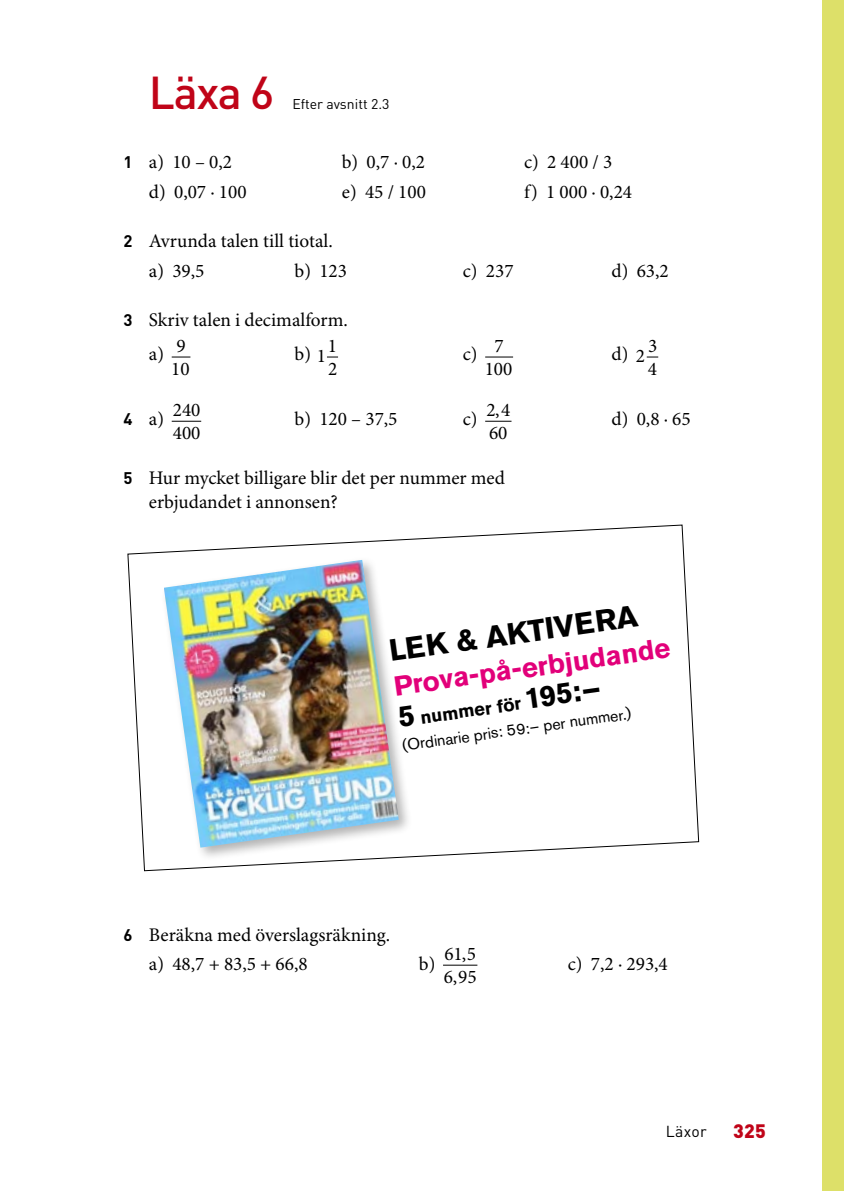
<style>
.page{position:relative;width:844px;height:1191px;background:#fff}
.page>*{position:absolute;margin:0;border:0;box-sizing:border-box;transform-origin:0 0}
.t1{font:500 45.5px "DIN Pro";color:#c00418}
.t2{font:700 30.28px "Akzidenz Grotesk Std";color:#000}
.t3{font:700 27.47px "Akzidenz Grotesk Std";color:#e2007a}
.t4{font:19.25px/23.4px "Minion Pro";color:#000}
.t5{font:900 19.25px "DIN Pro";color:#c00418}
.t6{font:700 18.03px "Akzidenz Grotesk Std";color:#000}
.t7{font:15.92px "Akzidenz Grotesk Std";color:#000}
.t8{font:15.75px "DIN Pro";letter-spacing:.02em;color:#000}
.t9{font:14px "DIN Pro";color:#000}
.s1{font-family:"DIN Pro";font-weight:700;font-size:16.62px}
.s2{font-size:29.4px}
</style>
<div class="page">
<svg style="left:172px;top:356px;width:18px;height:1px"></svg>
<svg style="left:485px;top:356px;width:28px;height:1px"></svg>
<svg style="left:646px;top:356px;width:12px;height:1px"></svg>
<svg style="left:172px;top:421px;width:29px;height:1px"></svg>
<svg style="left:485px;top:421px;width:26px;height:1px"></svg>
<hr style="left:443px;top:964px;width:34px;height:1px;background:#000">
<svg style="left:127px;top:524px;width:572px;height:347px"></svg>
<div style="left:159px;top:555px;width:253px;height:305px;background:#000;opacity:.3"></div>
<img style="left:164px;top:560px;width:234px;height:287px">
<div style="left:821px;top:0;width:22px;height:1191px;background:#dde069"></div>
<h1 class="t1" style="left:149px;top:62px;width:127px">Läxa 6</h1>
<p class="t9" style="left:292px;top:95px;width:99px">Efter avsnitt 2.3</p>
<p class="t4" style="left:123px;top:151px;width:110px"><span class="s1">1</span> a) 10 – 0,2</p>
<p class="t4" style="left:342px;top:151px;width:85px">b) 0,7 · 0,2</p>
<p class="t4" style="left:524px;top:151px;width:90px">c) 2 400 / 3</p>
<p class="t4" style="left:149px;top:181px;width:99px">d) 0,07 · 100</p>
<p class="t4" style="left:342px;top:181px;width:86px">e) 45 / 100</p>
<p class="t4" style="left:524px;top:181px;width:110px">f) 1 000 · 0,24</p>
<p class="t4" style="left:149px;top:227px;width:185px;line-height:29.4px;text-indent:-25px"><span class="s1">2</span> Avrunda talen till tiotal. a) 39,5</p>
<p class="t4" style="left:294px;top:260px;width:54px">b) 123</p>
<p class="t4" style="left:462px;top:260px;width:52px">c) 237</p>
<p class="t4" style="left:611px;top:260px;width:59px">d) 63,2</p>
<p class="t4" style="left:149px;top:303px;width:200px;line-height:34.5px;text-indent:-25px"><span class="s1">3</span> Skriv talen i decimalform. a)</p>
<p class="t4" style="left:171px;top:334px;width:20px">9<br>10</p>
<p class="t4" style="left:294px;top:343px;width:33px">b) 1</p>
<p class="t4" style="left:327px;top:334px;width:11px">1<br>2</p>
<p class="t4" style="left:462px;top:343px;width:16px">c)</p>
<p class="t4" style="left:484px;top:334px;width:29px;text-align:center">7<br>100</p>
<p class="t4" style="left:611px;top:343px;width:35px">d) 2</p>
<p class="t4" style="left:647px;top:334px;width:11px">3<br>4</p>
<p class="t4" style="left:123px;top:407px;width:42px"><span class="s1">4</span> a)</p>
<p class="t4" style="left:173px;top:399px;width:29px">240<br>400</p>
<p class="t4" style="left:294px;top:407px;width:104px">b) 120 – 37,5</p>
<p class="t4" style="left:462px;top:407px;width:16px">c)</p>
<p class="t4" style="left:486px;top:399px;width:26px">2 4<br>60</p>
<p class="t4" style="left:495px;top:399px;width:6px">,</p>
<p class="t4" style="left:611px;top:407px;width:81px">d) 0,8 · 65</p>
<p class="t4" style="left:149px;top:466px;width:357px;line-height:24.5px;text-indent:-25px"><span class="s1">5</span> Hur mycket billigare blir det per nummer med erbjudandet i annonsen?</p>
<h2 class="t2" style="left:386px;top:633px;width:252px;rotate:-8deg">LEK &amp; AKTIVERA</h2>
<h3 class="t3" style="left:392px;top:670px;width:280px;rotate:-8deg">Prova-på-erbjudande</h3>
<p class="t6" style="left:397px;top:710px;width:205px;rotate:-8deg"><span class="s2">5</span> nummer för <span class="s2">195:–</span></p>
<p class="t7" style="left:401px;top:736px;width:232px;rotate:-8deg">(Ordinarie pris: 59:– per nummer.)</p>
<p class="t4" style="left:149px;top:920px;width:243px;line-height:29.4px;text-indent:-25px"><span class="s1">6</span> Beräkna med överslagsräkning. a) 48,7 + 83,5 + 66,8</p>
<p class="t4" style="left:419px;top:953px;width:18px">b)</p>
<p class="t4" style="left:443px;top:942px;width:34px">615<br>695</p>
<p class="t4" style="left:461px;top:942px;width:6px">,</p>
<p class="t4" style="left:452px;top:966px;width:6px">,</p>
<p class="t4" style="left:567px;top:953px;width:102px">c) 7,2 · 293,4</p>
<p class="t8" style="left:665px;top:1120px;width:42px">Läxor</p>
<p class="t5" style="left:733px;top:1118px;width:34px">325</p>
</div>
